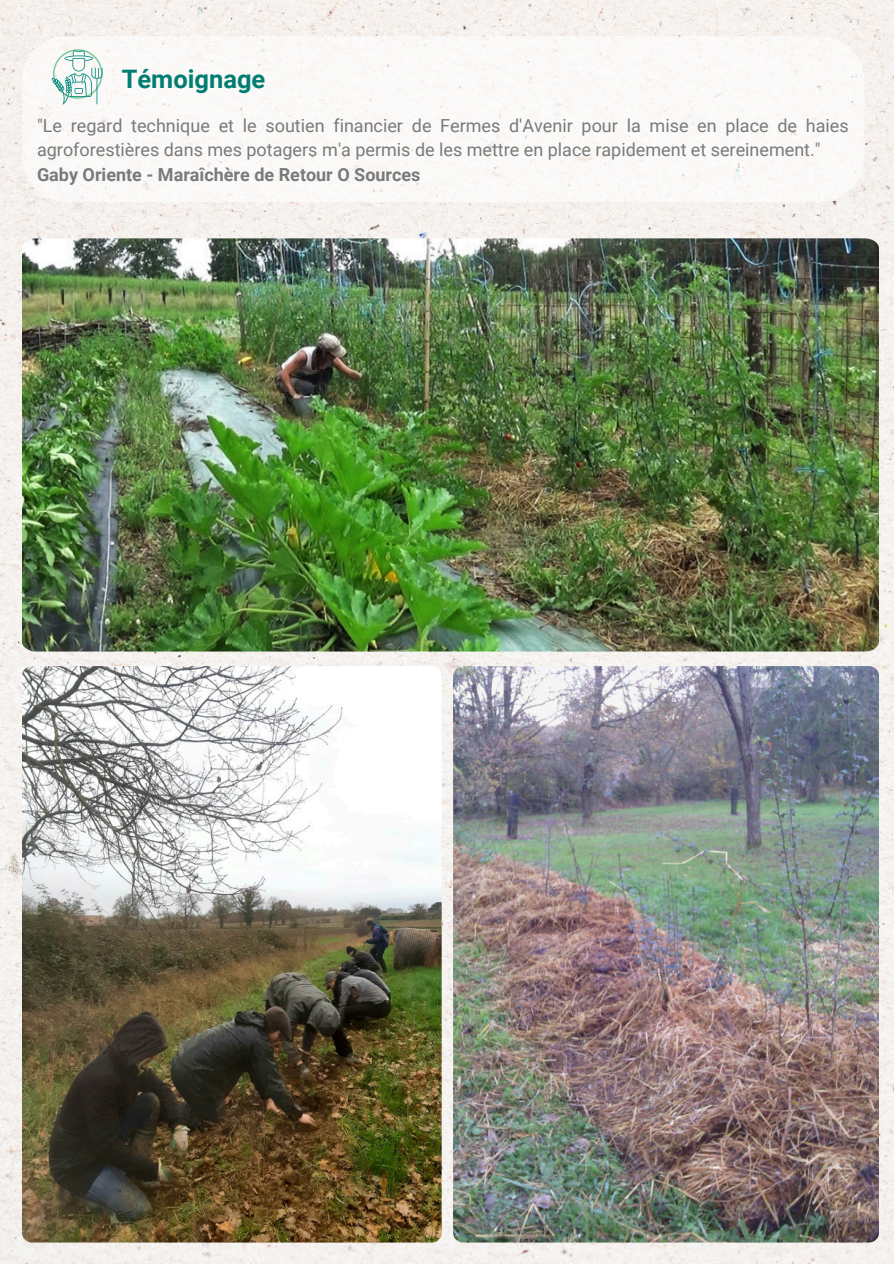
<style>
.page{position:relative;width:894px;height:1264px;background:#fff}
.page>*{position:absolute;margin:0;border:0;box-sizing:border-box;transform-origin:0 0}
.t1{font:700 25.5px "Roboto";color:#007e72}
.t2{font:18px/24.8px "Roboto";color:#7a7a7a}
.t3{font:700 18px "Roboto";color:#7a7a7a}
</style>
<div class="page">
<img style="left:0;top:0;width:893px;height:1263px">
<img style="left:22px;top:238px;width:856px;height:413px">
<img style="left:22px;top:666px;width:419px;height:576px;border-radius:10px">
<img style="left:453px;top:666px;width:425px;height:576px;border-radius:10px">
<svg style="left:22px;top:36px;width:842px;height:166px"></svg>
<svg style="left:52px;top:49px;width:50px;height:55px"></svg>
<p class="t1" style="left:122px;top:65px;width:145px">Témoignage</p>
<p class="t2" style="left:37px;top:113px;width:812px">"Le regard technique et le soutien financier de Fermes d'Avenir pour la mise en place de haies agroforestières dans mes potagers m'a permis de les mettre en place rapidement et sereinement."</p>
<p class="t3" style="left:37px;top:164px;width:385px">Gaby Oriente - Maraîchère de Retour O Sources</p>
</div>
